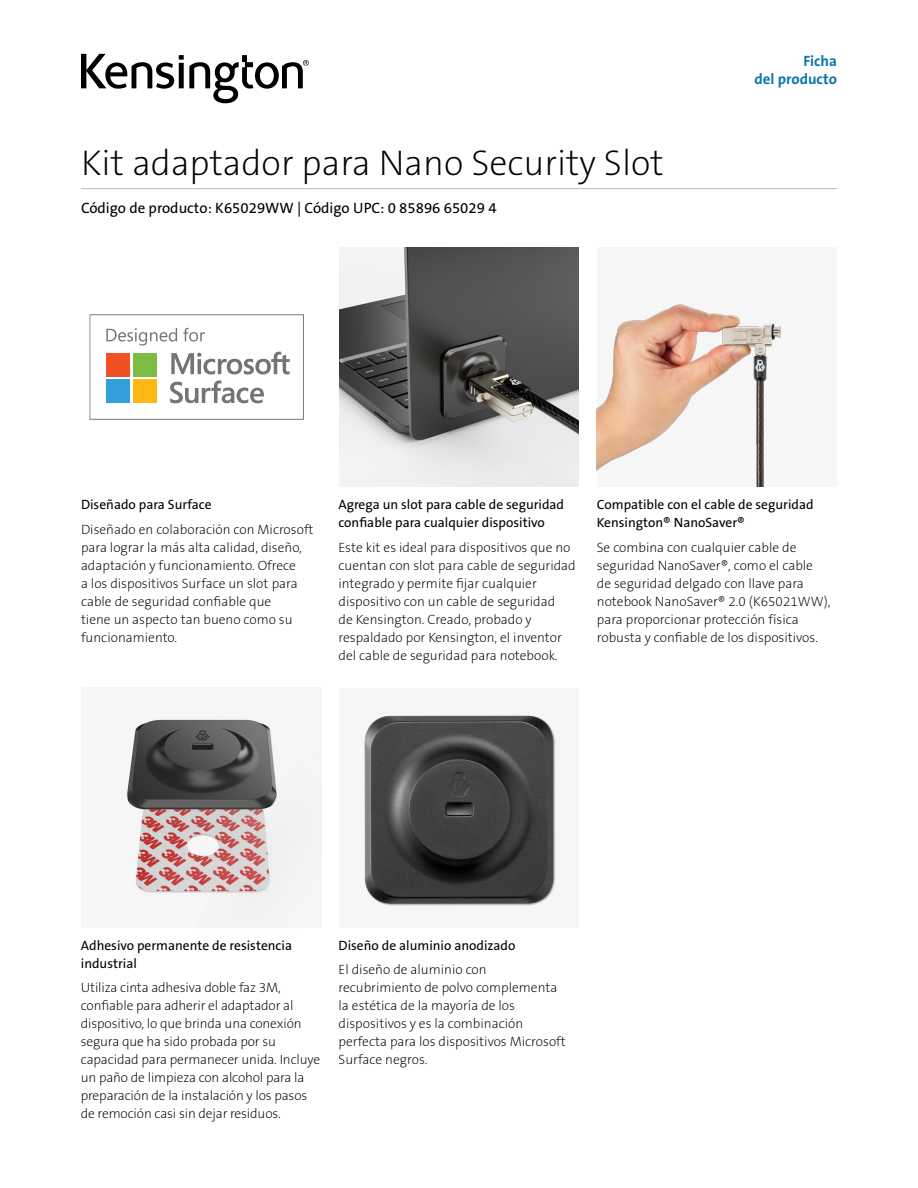
<style>
.page{position:relative;width:918px;height:1188px;background:#fff}
.page>*{position:absolute;margin:0;border:0;box-sizing:border-box;transform-origin:0 0}
.Product_Name{font:36px "The Sans KENSINGTON2 XL";color:#000}
.Part_No__UPC{font:15px "The Sans KENSINGTON5 Rg";color:#000}
.Filetype_Header_Blue{font:15px "The Sans KENSINGTON7 Bd";color:#0976ad}
.Body{font:13.5px/18px "The Sans KENSINGTON2 XL";color:#000}
.t1{font:13.5px/18px "The Sans KENSINGTON5 Rg";color:#000}
</style>
<div class="page">
<img style="left:339px;top:247px;width:240px;height:240px">
<div style="left:597px;top:247px;width:239px;height:240px;background:#f6f6f6"></div>
<img style="left:597px;top:304px;width:184px;height:183px">
<img style="left:126px;top:719px;width:195px;height:209px">
<img style="left:364px;top:714px;width:192px;height:192px">
<hr style="left:81px;top:188px;width:756px;height:1px;background:#bcbec0">
<svg style="left:81px;top:54px;width:228px;height:49px"></svg>
<svg style="left:90px;top:314px;width:214px;height:106px"></svg>
<h1 class="Product_Name" style="left:81px;top:143px;width:584px">Kit adaptador para Nano Security Slot</h1>
<h2 class="Part_No__UPC" style="left:81px;top:200px;width:417px">Código de producto: K65029WW | Código UPC: 0 85896 65029 4</h2>
<p class="Filetype_Header_Blue" style="left:803px;top:53px;width:35px">Ficha</p>
<p class="Filetype_Header_Blue" style="left:755px;top:71px;width:84px">del producto</p>
<h3 class="t1" style="left:81px;top:496px;width:132px">Diseñado para Surface</h3>
<p class="Body" style="left:81px;top:521px;width:234px">Diseñado en colaboración con Microsoft para lograr la más alta calidad, diseño, adaptación y funcionamiento. Ofrece<br>a los dispositivos Surface un slot para cable de seguridad confiable que<br>tiene un aspecto tan bueno como su funcionamiento.</p>
<h3 class="t1" style="left:339px;top:496px;width:227px">Agrega un slot para cable de seguridad confiable para cualquier dispositivo</h3>
<p class="Body" style="left:339px;top:539px;width:239px">Este kit es ideal para dispositivos que no cuentan con slot para cable de seguridad integrado y permite fijar cualquier dispositivo con un cable de seguridad<br>de Kensington. Creado, probado y respaldado por Kensington, el inventor del cable de seguridad para notebook.</p>
<h3 class="t1" style="left:597px;top:496px;width:218px">Compatible con el cable de seguridad<br>Kensington® NanoSaver®</h3>
<p class="Body" style="left:597px;top:539px;width:235px">Se combina con cualquier cable de seguridad NanoSaver®, como el cable de seguridad delgado con llave para notebook NanoSaver® 2.0 (K65021WW), para proporcionar protección física robusta y confiable de los dispositivos.</p>
<h3 class="t1" style="left:81px;top:937px;width:213px">Adhesivo permanente de resistencia industrial</h3>
<p class="Body" style="left:81px;top:979px;width:241px">Utiliza cinta adhesiva doble faz 3M, confiable para adherir el adaptador al dispositivo, lo que brinda una conexión segura que ha sido probada por su capacidad para permanecer unida. Incluye un paño de limpieza con alcohol para la preparación de la instalación y los pasos de remoción casi sin dejar residuos.</p>
<h3 class="t1" style="left:339px;top:937px;width:178px">Diseño de aluminio anodizado</h3>
<p class="Body" style="left:339px;top:961px;width:229px">El diseño de aluminio con recubrimiento de polvo complementa la estética de la mayoría de los dispositivos y es la combinación perfecta para los dispositivos Microsoft<br>Surface negros.</p>
</div>
